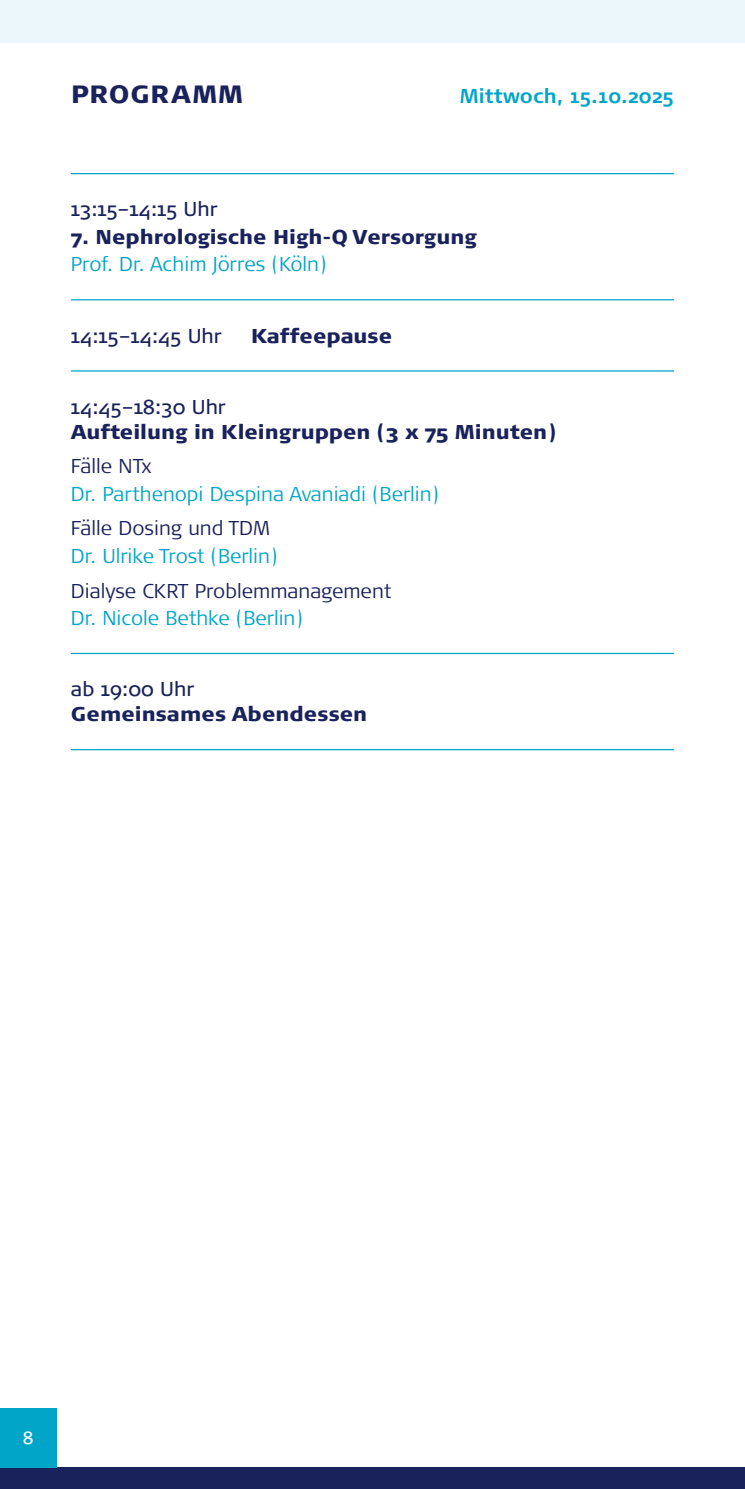
<style>
.page{position:relative;width:745px;height:1489px;background:#fff}
.page>*{position:absolute;margin:0;border:0;box-sizing:border-box;transform-origin:0 0}
.t1{font:900 25px "Signa Pro";letter-spacing:.04em;color:#1a225c}
.t2{font:300 20px "Signa Pro";color:#00a5c8}
.t3{font:900 20px "Signa Pro";color:#1a225c}
.t4{font:300 20px "Signa Pro";color:#1a225c}
.t5{font:20px "Signa Pro";color:#1a225c}
.t6{font:700 20px "Signa Pro";color:#00a5c8}
.t7{font:17.5px "Signa Pro";color:#fff}
</style>
<div class="page">
<div style="left:0;top:1467px;width:744px;height:21px;background:#1a225c"></div>
<div style="left:0;top:0;width:744px;height:43px;background:#ecf7fb"></div>
<div style="left:0;top:1407px;width:57px;height:60px;background:#00a5c8"></div>
<hr style="left:71px;top:173px;width:602px;height:1px;background:#00a5c8">
<hr style="left:71px;top:299px;width:602px;height:1px;background:#00a5c8">
<hr style="left:71px;top:370px;width:602px;height:1px;background:#00a5c8">
<hr style="left:71px;top:653px;width:602px;height:1px;background:#00a5c8">
<hr style="left:71px;top:749px;width:602px;height:1px;background:#00a5c8">
<p class="t1" style="left:71px;top:77px;width:173px">PROGRAMM</p>
<p class="t6" style="left:460px;top:82px;width:215px">Mittwoch, 15.10.2025</p>
<p class="t5" style="left:71px;top:195px;width:148px">13:15–14:15 Uhr</p>
<p class="t3" style="left:71px;top:223px;width:407px">7. Nephrologische High-Q Versorgung</p>
<p class="t2" style="left:71px;top:250px;width:257px">Prof. Dr. Achim Jörres (Köln)</p>
<p class="t5" style="left:71px;top:322px;width:152px">14:15–14:45 Uhr</p>
<p class="t3" style="left:251px;top:322px;width:142px">Kaffeepause</p>
<p class="t5" style="left:71px;top:393px;width:156px">14:45–18:30 Uhr</p>
<p class="t3" style="left:71px;top:418px;width:486px">Aufteilung in Kleingruppen (3 x 75 Minuten)</p>
<p class="t4" style="left:71px;top:452px;width:82px">Fälle NTx</p>
<p class="t2" style="left:71px;top:480px;width:369px">Dr. Parthenopi Despina Avaniadi (Berlin)</p>
<p class="t4" style="left:71px;top:514px;width:200px">Fälle Dosing und TDM</p>
<p class="t2" style="left:71px;top:542px;width:208px">Dr. Ulrike Trost (Berlin)</p>
<p class="t4" style="left:71px;top:576px;width:322px">Dialyse CKRT Problemmanagement</p>
<p class="t2" style="left:71px;top:604px;width:233px">Dr. Nicole Bethke (Berlin)</p>
<p class="t5" style="left:71px;top:675px;width:125px">ab 19:00 Uhr</p>
<p class="t3" style="left:71px;top:700px;width:297px">Gemeinsames Abendessen</p>
<p class="t7" style="left:23px;top:1425px;width:12px">8</p>
</div>
